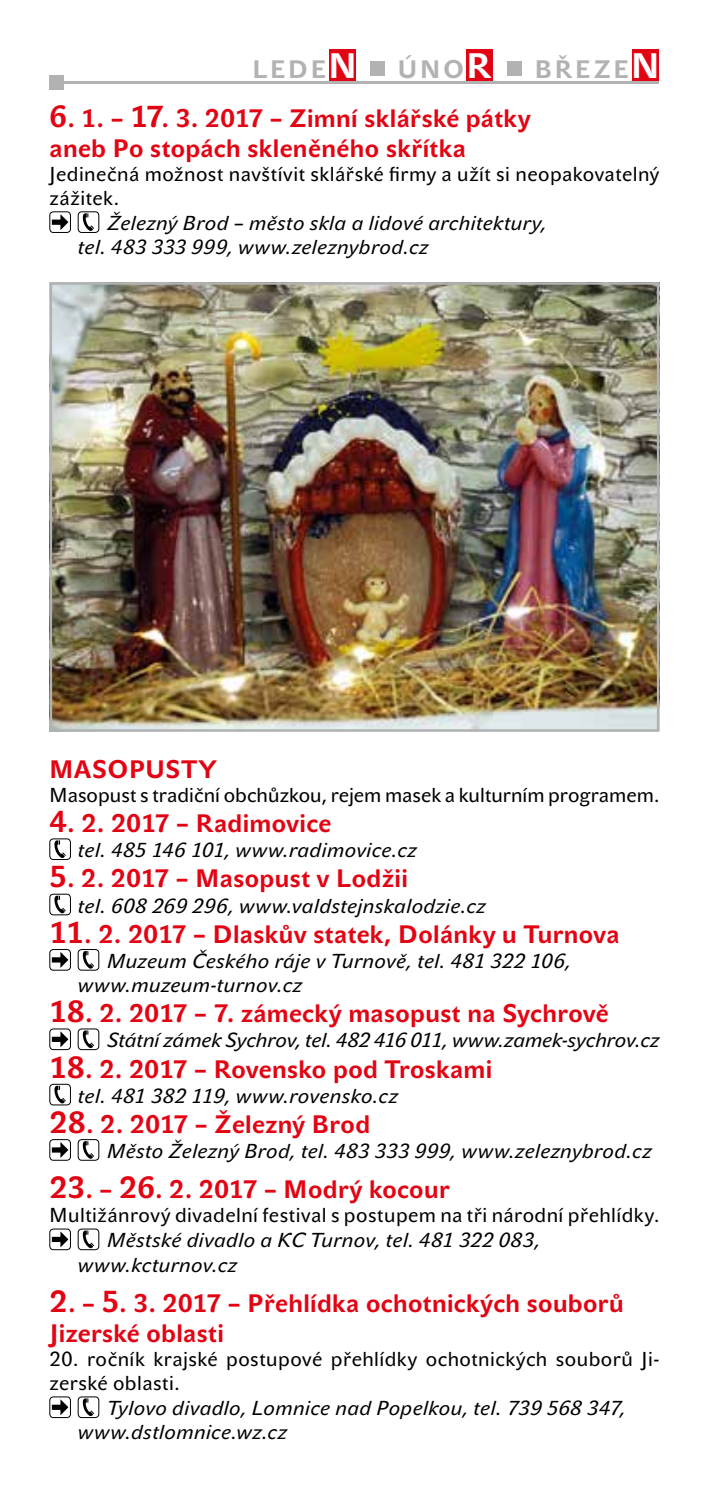
<style>
.page{position:relative;width:709px;height:1489px;background:#fff}
.page>*{position:absolute;margin:0;border:0;box-sizing:border-box;transform-origin:0 0}
.t1{font:700 25px/30.2px "John Sans Text Pro";letter-spacing:.015em;color:#e30413}
.t2{font:700 25px "John Sans Text Pro";letter-spacing:.12em;color:#b2b2b2}
.t3{font:italic 20px/24px "John Sans Text Pro";letter-spacing:.025em;color:#000}
.t4{font:20px/24px "John Sans Text Pro";letter-spacing:.02em;color:#000}
.t5{font:italic 20px "John Sans Text Pro";letter-spacing:.005em;color:#000}
.s1{font-size:35px;color:#fff}
.s2{font-size:30px}
</style>
<div class="page">
<div style="left:50px;top:212px;width:21px;height:21px;border:1px solid #000;border-radius:4px"></div>
<svg style="left:52px;top:214px;width:16px;height:16px"></svg>
<div style="left:78px;top:212px;width:21px;height:21px;border:1px solid #000;border-radius:4px"></div>
<svg style="left:83px;top:213px;width:11px;height:18px"></svg>
<div style="left:50px;top:838px;width:21px;height:21px;border:1px solid #000;border-radius:4px"></div>
<svg style="left:54px;top:840px;width:12px;height:18px"></svg>
<div style="left:50px;top:894px;width:21px;height:21px;border:1px solid #000;border-radius:4px"></div>
<svg style="left:54px;top:895px;width:12px;height:18px"></svg>
<div style="left:50px;top:949px;width:21px;height:21px;border:1px solid #000;border-radius:4px"></div>
<svg style="left:52px;top:952px;width:16px;height:15px"></svg>
<div style="left:78px;top:949px;width:21px;height:21px;border:1px solid #000;border-radius:4px"></div>
<svg style="left:83px;top:951px;width:11px;height:17px"></svg>
<div style="left:50px;top:1028px;width:21px;height:21px;border:1px solid #000;border-radius:4px"></div>
<svg style="left:52px;top:1031px;width:16px;height:16px"></svg>
<div style="left:78px;top:1028px;width:21px;height:21px;border:1px solid #000;border-radius:4px"></div>
<svg style="left:83px;top:1030px;width:11px;height:18px"></svg>
<div style="left:50px;top:1084px;width:21px;height:21px;border:1px solid #000;border-radius:4px"></div>
<svg style="left:54px;top:1085px;width:12px;height:18px"></svg>
<div style="left:50px;top:1139px;width:21px;height:21px;border:1px solid #000;border-radius:4px"></div>
<svg style="left:52px;top:1142px;width:16px;height:15px"></svg>
<div style="left:78px;top:1139px;width:21px;height:21px;border:1px solid #000;border-radius:4px"></div>
<svg style="left:83px;top:1141px;width:11px;height:17px"></svg>
<div style="left:50px;top:1228px;width:21px;height:21px;border:1px solid #000;border-radius:4px"></div>
<svg style="left:52px;top:1231px;width:16px;height:16px"></svg>
<div style="left:78px;top:1228px;width:21px;height:21px;border:1px solid #000;border-radius:4px"></div>
<svg style="left:83px;top:1230px;width:11px;height:18px"></svg>
<div style="left:50px;top:1396px;width:21px;height:21px;border:1px solid #000;border-radius:4px"></div>
<svg style="left:52px;top:1399px;width:16px;height:15px"></svg>
<div style="left:78px;top:1396px;width:21px;height:21px;border:1px solid #000;border-radius:4px"></div>
<svg style="left:83px;top:1398px;width:11px;height:17px"></svg>
<div style="left:329px;top:50px;width:27px;height:33px;background:#e30413"></div>
<div style="left:631px;top:50px;width:27px;height:33px;background:#e30413"></div>
<div style="left:371px;top:62px;width:14px;height:14px;background:#b2b2b2"></div>
<div style="left:466px;top:50px;width:27px;height:33px;background:#e30413"></div>
<div style="left:507px;top:62px;width:14px;height:14px;background:#b2b2b2"></div>
<hr style="left:50px;top:81px;width:608px;height:2px;background:#b2b2b2">
<div style="left:50px;top:75px;width:14px;height:14px;background:#b2b2b2"></div>
<img style="left:53px;top:285px;width:603px;height:443px">
<div style="left:50px;top:282px;width:609px;height:449px;border:2px solid #b2b2b2"></div>
<p class="t2" style="left:252px;top:54px;width:408px">LEDE<span class="s1">N</span> ÚNO<span class="s1">R</span> BŘEZE<span class="s1">N</span></p>
<p class="t1" style="left:50px;top:103px;width:482px"><span class="s2">6</span>. 1. – <span class="s2">17</span>. 3. 2017 – Zimní sklářské pátky aneb Po stopách skleněného skřítka</p>
<p class="t4" style="left:50px;top:162px;width:611px">Jedinečná možnost navštívit sklářské firmy a užít si neopakovatelný zážitek.</p>
<p class="t3" style="left:78px;top:211px;width:470px;text-indent:29px">Železný Brod – město skla a lidové architektury, tel. 483 333 999, www.zeleznybrod.cz</p>
<p class="t1" style="left:50px;top:754px;width:168px">MASOPUSTY</p>
<p class="t4" style="left:50px;top:783px;width:611px">Masopust s tradiční obchůzkou, rejem masek a kulturním programem.</p>
<p class="t1" style="left:50px;top:808px;width:283px"><span class="s2">4</span>. 2. 2017 – Radimovice</p>
<p class="t3" style="left:78px;top:838px;width:340px">tel. 485 146 101, www.radimovice.cz</p>
<p class="t1" style="left:50px;top:863px;width:360px"><span class="s2">5</span>. 2. 2017 – Masopust v Lodžii</p>
<p class="t3" style="left:78px;top:893px;width:409px">tel. 608 269 296, www.valdstejnskalodzie.cz</p>
<p class="t1" style="left:50px;top:919px;width:571px"><span class="s2">11</span>. 2. 2017 – Dlaskův statek, Dolánky u Turnova</p>
<p class="t3" style="left:78px;top:949px;width:494px;text-indent:29px">Muzeum Českého ráje v Turnově, tel. 481 322 106, www.muzeum-turnov.cz</p>
<p class="t1" style="left:50px;top:998px;width:560px"><span class="s2">18</span>. 2. 2017 – 7. zámecký masopust na Sychrově</p>
<p class="t5" style="left:107px;top:1028px;width:553px">Státní zámek Sychrov, tel. 482 416 011, www.zamek-sychrov.cz</p>
<p class="t1" style="left:50px;top:1053px;width:444px"><span class="s2">18</span>. 2. 2017 – Rovensko pod Troskami</p>
<p class="t3" style="left:78px;top:1083px;width:321px">tel. 481 382 119, www.rovensko.cz</p>
<p class="t1" style="left:50px;top:1109px;width:322px"><span class="s2">28</span>. 2. 2017 – Železný Brod</p>
<p class="t3" style="left:107px;top:1139px;width:546px">Město Železný Brod, tel. 483 333 999, www.zeleznybrod.cz</p>
<p class="t1" style="left:50px;top:1174px;width:401px"><span class="s2">23</span>. – <span class="s2">26</span>. 2. 2017 – Modrý kocour</p>
<p class="t4" style="left:50px;top:1203px;width:611px">Multižánrový divadelní festival s postupem na tři národní přehlídky.</p>
<p class="t3" style="left:78px;top:1228px;width:463px;text-indent:29px">Městské divadlo a KC Turnov, tel. 481 322 083, www.kcturnov.cz</p>
<p class="t1" style="left:50px;top:1287px;width:575px"><span class="s2">2</span>. – <span class="s2">5</span>. 3. 2017 – Přehlídka ochotnických souborů<br>Jizerské oblasti</p>
<p class="t4" style="left:50px;top:1346px;width:611px">20. ročník krajské postupové přehlídky ochotnických souborů Ji&shy;zerské oblasti.</p>
<p class="t3" style="left:78px;top:1396px;width:549px;text-indent:29px">Tylovo divadlo, Lomnice nad Popelkou, tel. 739 568 347, www.dstlomnice.wz.cz</p>
</div>
